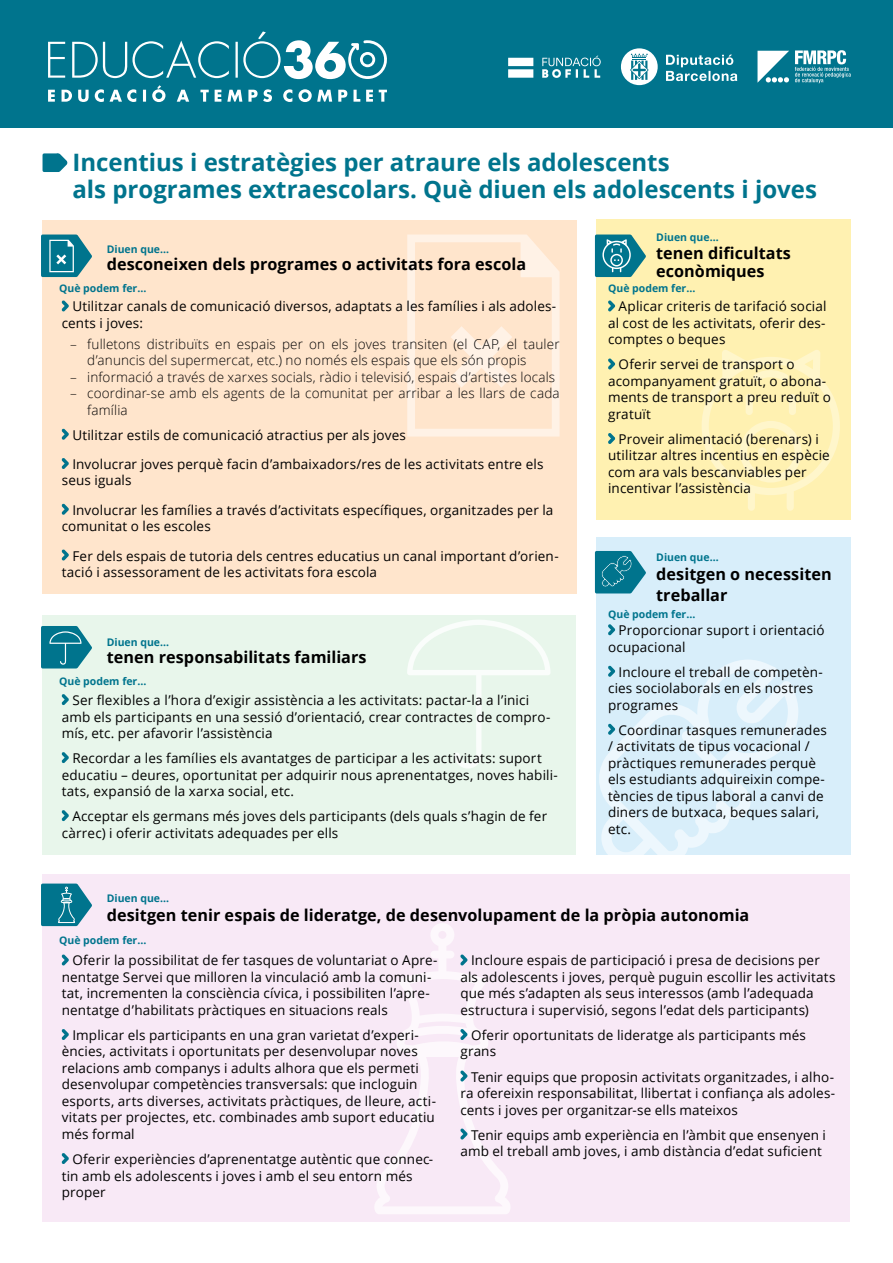
<style>
.page{position:relative;width:893px;height:1263px;background:#fff}
.page>*{position:absolute;margin:0;border:0;box-sizing:border-box;transform-origin:0 0}
.t1{font:700 24px/27px "Open Sans";color:#00748d}
.t2{font:700 16.2px/21.6px "Open Sans";color:#000}
.t3{font:13.5px/16.5px "Open Sans";letter-spacing:.01em;color:#000}
.t4{font:300 13.5px/16.5px "Open Sans";letter-spacing:.01em;color:#000}
.t5{font:700 10.5px "Open Sans";color:#00748d}
</style>
<div class="page">
<div style="left:0;top:0;width:893px;height:128px;background:#00748d"></div>
<svg style="left:48px;top:85px;width:339px;height:17px"></svg>
<svg style="left:48px;top:31px;width:339px;height:48px"></svg>
<svg style="left:508px;top:56px;width:93px;height:22px"></svg>
<svg style="left:666px;top:55px;width:71px;height:26px"></svg>
<div style="left:621px;top:48px;width:37px;height:37px;background:#fff;border-radius:50%"></div>
<svg style="left:630px;top:54px;width:19px;height:26px"></svg>
<svg style="left:757px;top:50px;width:94px;height:33px"></svg>
<div style="left:43px;top:220px;width:534px;height:373px;background:#ffe5cc"></div>
<svg style="left:407px;top:234px;width:153px;height:202px"></svg>
<div style="left:596px;top:219px;width:254px;height:300px;background:#fff1b1"></div>
<div style="left:787px;top:486px;width:7px;height:25px;background:#fff6cb;border-radius:4px"></div>
<div style="left:748px;top:486px;width:7px;height:25px;background:#fff6cb;border-radius:4px"></div>
<svg style="left:702px;top:350px;width:138px;height:145px"></svg>
<div style="left:596px;top:537px;width:254px;height:317px;background:#d8eefa"></div>
<div style="left:43px;top:615px;width:533px;height:239px;background:#e8f6eb"></div>
<svg style="left:407px;top:620px;width:143px;height:148px"></svg>
<div style="left:43px;top:874px;width:807px;height:348px;background:#f8e9f6"></div>
<svg style="left:62px;top:300px;width:7px;height:11px"></svg>
<svg style="left:62px;top:429px;width:7px;height:11px"></svg>
<svg style="left:62px;top:458px;width:7px;height:11px"></svg>
<svg style="left:62px;top:504px;width:7px;height:11px"></svg>
<svg style="left:62px;top:549px;width:7px;height:11px"></svg>
<svg style="left:62px;top:694px;width:7px;height:11px"></svg>
<svg style="left:62px;top:752px;width:7px;height:11px"></svg>
<svg style="left:62px;top:810px;width:7px;height:11px"></svg>
<svg style="left:62px;top:954px;width:7px;height:11px"></svg>
<svg style="left:62px;top:1029px;width:7px;height:11px"></svg>
<svg style="left:62px;top:1153px;width:7px;height:11px"></svg>
<svg style="left:375px;top:923px;width:135px;height:291px"></svg>
<svg style="left:608px;top:300px;width:7px;height:11px"></svg>
<svg style="left:608px;top:358px;width:7px;height:11px"></svg>
<svg style="left:608px;top:433px;width:7px;height:11px"></svg>
<svg style="left:608px;top:624px;width:7px;height:11px"></svg>
<svg style="left:599px;top:660px;width:199px;height:194px"></svg>
<svg style="left:42px;top:153px;width:26px;height:19px"></svg>
<svg style="left:41px;top:882px;width:51px;height:45px"></svg>
<svg style="left:41px;top:624px;width:51px;height:46px"></svg>
<svg style="left:594px;top:551px;width:52px;height:43px"></svg>
<svg style="left:594px;top:234px;width:52px;height:44px"></svg>
<svg style="left:41px;top:233px;width:51px;height:46px"></svg>
<h1 class="t1" style="left:72px;top:148px;width:746px">Incentius i estratègies per atraure els adolescents<br>als programes extraescolars. Què diuen els adolescents i joves</h1>
<p class="t5" style="left:107px;top:241px;width:64px">Diuen que…</p>
<p class="t5" style="left:59px;top:281px;width:89px">Què podem fer...</p>
<p class="t2" style="left:107px;top:252px;width:421px">desconeixen dels programes o activitats fora escola</p>
<p class="t3" style="left:62px;top:298px;width:496px;text-indent:11px">Utilitzar canals de comunicació diversos, adaptats a les famílies i als adoles&shy;cents i joves:</p>
<p class="t4" style="left:87px;top:335px;width:474px;text-indent:-17px">– fulletons distribuïts en espais per on els joves transiten (el CAP, el tauler d’anuncis del supermercat, etc.) no només els espais que els són propis</p>
<p class="t4" style="left:70px;top:368px;width:486px">– informació a través de xarxes socials, ràdio i televisió, espais d’artistes locals</p>
<p class="t4" style="left:87px;top:385px;width:474px;text-indent:-17px">– coordinar-se amb els agents de la comunitat per arribar a les llars de cada família</p>
<p class="t3" style="left:72px;top:420px;width:473px;line-height:29.2px">Utilitzar estils de comunicació atractius per als joves<br>Involucrar joves perquè facin d’ambaixadors/res de les activitats entre els</p>
<p class="t3" style="left:72px;top:466px;width:483px;line-height:29.2px;text-indent:-11px">seus iguals<br>Involucrar les famílies a través d’activitats específiques, organitzades per la</p>
<p class="t3" style="left:72px;top:511px;width:488px;line-height:29.2px;text-indent:-11px">comunitat o les escoles<br>Fer dels espais de tutoria dels centres educatius un canal important d’orien-</p>
<p class="t3" style="left:62px;top:563px;width:317px">tació i assessorament de les activitats fora escola</p>
<p class="t5" style="left:107px;top:634px;width:64px">Diuen que…</p>
<p class="t2" style="left:107px;top:646px;width:261px">tenen responsabilitats familiars</p>
<p class="t5" style="left:59px;top:674px;width:89px">Què podem fer...</p>
<p class="t3" style="left:62px;top:691px;width:490px;text-indent:11px">Ser flexibles a l’hora d’exigir assistència a les activitats: pactar-la a l’inici amb els participants en una sessió d’orientació, crear contractes de compro&shy;mís, etc. per afavorir l’assistència</p>
<p class="t3" style="left:62px;top:749px;width:497px;text-indent:11px">Recordar a les famílies els avantatges de participar a les activitats: suport educatiu – deures, oportunitat per adquirir nous aprenentatges, noves habili&shy;tats, expansió de la xarxa social, etc.</p>
<p class="t3" style="left:62px;top:807px;width:487px;text-indent:11px">Acceptar els germans més joves dels participants (dels quals s’hagin de fer càrrec) i oferir activitats adequades per ells</p>
<p class="t5" style="left:107px;top:890px;width:64px">Diuen que…</p>
<p class="t5" style="left:656px;top:230px;width:64px">Diuen que…</p>
<p class="t2" style="left:656px;top:244px;width:136px;line-height:18px">tenen dificultats econòmiques</p>
<p class="t5" style="left:608px;top:281px;width:89px">Què podem fer...</p>
<p class="t3" style="left:608px;top:298px;width:220px;text-align:justify;text-indent:11px">Aplicar criteris de tarifació social al cost de les activitats, oferir des&shy;comptes o beques</p>
<p class="t3" style="left:608px;top:356px;width:224px;text-indent:11px">Oferir servei de transport o acompanyament gratuït, o abona&shy;ments de transport a preu reduït o gratuït</p>
<p class="t3" style="left:608px;top:430px;width:223px;text-indent:11px">Proveir alimentació (berenars) i utilitzar altres incentius en espècie com ara vals bescanviables per incentivar l’assistència</p>
<p class="t5" style="left:656px;top:550px;width:64px">Diuen que…</p>
<p class="t2" style="left:656px;top:563px;width:177px">desitgen o necessiten treballar</p>
<p class="t5" style="left:608px;top:607px;width:89px">Què podem fer...</p>
<p class="t3" style="left:608px;top:622px;width:218px;text-indent:11px">Proporcionar suport i orientació ocupacional</p>
<p class="t3" style="left:608px;top:663px;width:216px;text-indent:11px">Incloure el treball de competèn&shy;cies sociolaborals en els nostres programes</p>
<p class="t3" style="left:608px;top:721px;width:220px;text-indent:11px">Coordinar tasques remunerades / activitats de tipus vocacional / pràctiques remunerades perquè els estudiants adquireixin compe&shy;tències de tipus laboral a canvi de diners de butxaca, beques salari, etc.</p>
<p class="t2" style="left:107px;top:904px;width:644px">desitgen tenir espais de lideratge, de desenvolupament de la pròpia autonomia</p>
<p class="t5" style="left:59px;top:932px;width:89px">Què podem fer...</p>
<p class="t3" style="left:62px;top:952px;width:377px;text-indent:11px">Oferir la possibilitat de fer tasques de voluntariat o Apre&shy;nentatge Servei que milloren la vinculació amb la comuni&shy;tat, incrementen la consciència cívica, i possibiliten l’apre&shy;nentatge d’habilitats pràctiques en situacions reals</p>
<p class="t3" style="left:62px;top:1026px;width:376px;text-indent:11px">Implicar els participants en una gran varietat d’experi&shy;ències, activitats i oportunitats per desenvolupar noves relacions amb companys i adults alhora que els permeti desenvolupar competències transversals: que incloguin esports, arts diverses, activitats pràctiques, de lleure, acti&shy;vitats per projectes, etc. combinades amb suport educatiu més formal</p>
<p class="t3" style="left:62px;top:1150px;width:373px;text-indent:11px">Oferir experiències d’aprenentatge autèntic que connec&shy;tin amb els adolescents i joves i amb el seu entorn més proper</p>
<p class="t3" style="left:460px;top:952px;width:377px;text-indent:11px">Incloure espais de participació i presa de decisions per als adolescents i joves, perquè puguin escollir les activitats que més s’adapten als seus interessos (amb l’adequada estructura i supervisió, segons l’edat dels participants)</p>
<p class="t3" style="left:460px;top:1026px;width:347px;text-indent:11px">Oferir oportunitats de lideratge als participants més grans</p>
<p class="t3" style="left:460px;top:1068px;width:376px;text-align:justify;text-indent:11px">Tenir equips que proposin activitats organitzades, i alho&shy;ra ofereixin responsabilitat, llibertat i confiança als adoles&shy;cents i joves per organitzar-se ells mateixos</p>
<p class="t3" style="left:460px;top:1126px;width:367px;text-align:right">Tenir equips amb experiència en l’àmbit que ensenyen i amb el treball amb joves, i amb distància d’edat suficient</p>
</div>
